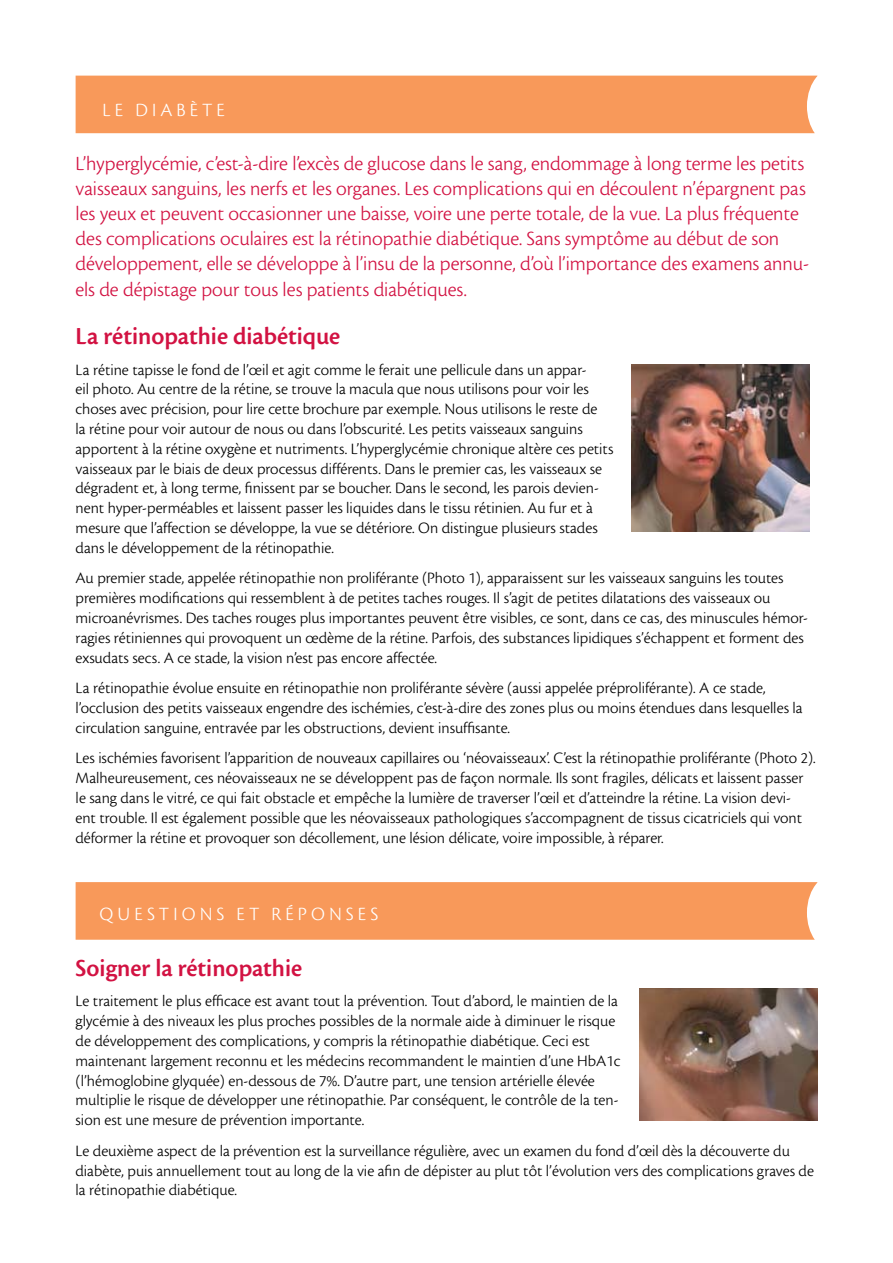
<style>
.page{position:relative;width:893px;height:1263px;background:#fff}
.page>*{position:absolute;margin:0;border:0;box-sizing:border-box;transform-origin:0 0}
.t1{font:25.5px "Cronos MM 574 17";color:#d21242}
.t2{font:21px/25.2px "Cronos MM 295 14";color:#d21242}
.t3{font:19.5px "Cronos MM 295 13";letter-spacing:.21em;color:#fff}
.t4{font:16.5px/19.8px "Cronos MM 295 11";letter-spacing:-.015em;color:#000}
</style>
<div class="page">
<div style="left:76px;top:76px;width:741px;height:57px;background:#f8995a"></div>
<div style="left:76px;top:882px;width:741px;height:58px;background:#f8995a"></div>
<img style="left:632px;top:364px;width:177px;height:168px">
<div style="left:100px;top:905px;width:447px;height:25px;background:#f8995a"></div>
<img style="left:640px;top:988px;width:177px;height:133px">
<p class="t3" style="left:103px;top:100px;width:124px">LE DIABÈTE</p>
<p class="t2" style="left:76px;top:151px;width:735px">L’hyperglycémie, c’est-à-dire l’excès de glucose dans le sang, endommage à long terme les petits vaisseaux sanguins, les nerfs et les organes. Les complications qui en découlent n’épargnent pas les yeux et peuvent occasionner une baisse, voire une perte totale, de la vue. La plus fréquente des complications oculaires est la rétinopathie diabétique. Sans symptôme au début de son développement, elle se développe à l’insu de la personne, d’où l’importance des examens annu&shy;els de dépistage pour tous les patients diabétiques.</p>
<h1 class="t1" style="left:76px;top:323px;width:266px">La rétinopathie diabétique</h1>
<p class="t4" style="left:76px;top:360px;width:539px">La rétine tapisse le fond de l’œil et agit comme le ferait une pellicule dans un appar-<br>eil photo. Au centre de la rétine, se trouve la macula que nous utilisons pour voir les choses avec précision, pour lire cette brochure par exemple. Nous utilisons le reste de<br>la rétine pour voir autour de nous ou dans l’obscurité. Les petits vaisseaux sanguins apportent à la rétine oxygène et nutriments. L’hyperglycémie chronique altère ces petits vaisseaux par le biais de deux processus différents. Dans le premier cas, les vaisseaux se dégradent et, à long terme, finissent par se boucher. Dans le second, les parois devien&shy;nent hyper-perméables et laissent passer les liquides dans le tissu rétinien. Au fur et à mesure que l’affection se développe, la vue se détériore. On distingue plusieurs stades dans le développement de la rétinopathie.</p>
<p class="t4" style="left:76px;top:569px;width:734px">Au premier stade, appelée rétinopathie non proliférante (Photo 1), apparaissent sur les vaisseaux sanguins les toutes premières modifications qui ressemblent à de petites taches rouges. Il s’agit de petites dilatations des vaisseaux ou microanévrismes. Des taches rouges plus importantes peuvent être visibles, ce sont, dans ce cas, des minuscules hémor&shy;ragies rétiniennes qui provoquent un œdème de la rétine. Parfois, des substances lipidiques s’échappent et forment des exsudats secs. A ce stade, la vision n’est pas encore affectée.</p>
<p class="t4" style="left:76px;top:678px;width:729px">La rétinopathie évolue ensuite en rétinopathie non proliférante sévère (aussi appelée préproliférante). A ce stade, l’occlusion des petits vaisseaux engendre des ischémies, c’est-à-dire des zones plus ou moins étendues dans lesquelles la circulation sanguine, entravée par les obstructions, devient insuffisante.</p>
<p class="t4" style="left:76px;top:749px;width:742px">Les ischémies favorisent l’apparition de nouveaux capillaires ou ‘néovaisseaux’. C’est la rétinopathie proliférante (Photo 2).<br>Malheureusement, ces néovaisseaux ne se développent pas de façon normale. Ils sont fragiles, délicats et laissent passer le sang dans le vitré, ce qui fait obstacle et empêche la lumière de traverser l’œil et d’atteindre la rétine. La vision devi-<br>ent trouble. Il est également possible que les néovaisseaux pathologiques s’accompagnent de tissus cicatriciels qui vont déformer la rétine et provoquer son décollement, une lésion délicate, voire impossible, à réparer.</p>
<p class="t3" style="left:100px;top:903px;width:280px">QUESTIONS ET RÉPONSES</p>
<h1 class="t1" style="left:76px;top:954px;width:228px">Soigner la rétinopathie</h1>
<p class="t4" style="left:76px;top:992px;width:547px">Le traitement le plus efficace est avant tout la prévention. Tout d’abord, le maintien de la glycémie à des niveaux les plus proches possibles de la normale aide à diminuer le risque de développement des complications, y compris la rétinopathie diabétique. Ceci est maintenant largement reconnu et les médecins recommandent le maintien d’une HbA1c (l’hémoglobine glyquée) en-dessous de 7%. D’autre part, une tension artérielle élevée multiplie le risque de développer une rétinopathie. Par conséquent, le contrôle de la ten&shy;sion est une mesure de prévention importante.</p>
<p class="t4" style="left:76px;top:1141px;width:740px">Le deuxième aspect de la prévention est la surveillance régulière, avec un examen du fond d’œil dès la découverte du diabète, puis annuellement tout au long de la vie afin de dépister au plut tôt l’évolution vers des complications graves de la rétinopathie diabétique.</p>
</div>
